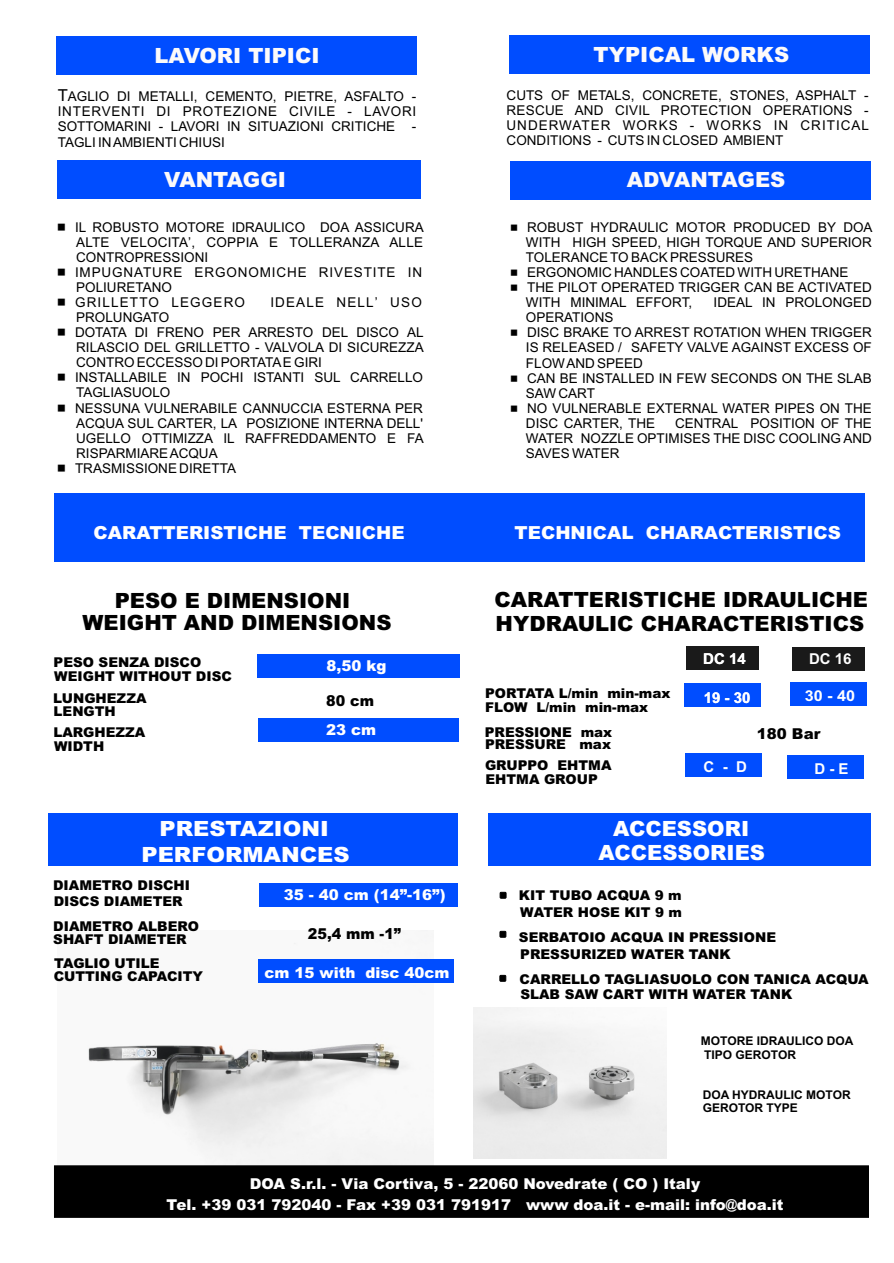
<style>
.page{position:relative;width:894px;height:1263px;background:#fff}
.page>*{position:absolute;margin:0;border:0;box-sizing:border-box;transform-origin:0 0}
.t1{font:900 21px "Arial";color:#000}
.t2{font:900 21px "Arial";color:#fcfafa}
.t3{font:900 21px/26.5px "Arial";color:#fff;text-align:center;scale:1.07 1}
.t4{font:900 21px/23.9px "Arial";color:#fff;text-align:center}
.t5{font:900 18px "Arial";color:#fff}
.t6{font:900 15px/21.1px "Arial";color:#fff;text-align:center}
.t7{font:700 15px "Arial";color:#fff}
.t8{font:900 15px "Arial";color:#000;scale:.96 1}
.t9{font:900 15px "Arial";color:#000}
.t10{font:700 15px "Arial";color:#fff;scale:1.08 1}
.t11{font:13.5px/15.1px "Arial";color:#000}
.t12{font:900 13.5px/14px "Arial";color:#000}
.t13{font:13.5px "Arial";letter-spacing:.085em;color:#000}
.t14{font:700 12px/13.4px "Arial";color:#000}
.s1{font-size:16.5px}
</style>
<div class="page">
<img style="left:473px;top:1008px;width:193px;height:150px">
<img style="left:58px;top:943px;width:376px;height:223px">
<div style="left:792px;top:647px;width:73px;height:24px;background:#1a1a1a"></div>
<div style="left:790px;top:682px;width:77px;height:23px;background:#004dff"></div>
<div style="left:54px;top:1166px;width:815px;height:51px;background:#000"></div>
<div style="left:510px;top:161px;width:361px;height:38px;background:#004dff"></div>
<div style="left:57px;top:160px;width:364px;height:39px;background:#004dff"></div>
<div style="left:54px;top:493px;width:811px;height:69px;background:#004dff"></div>
<div style="left:48px;top:813px;width:409px;height:53px;background:#004dff"></div>
<div style="left:259px;top:884px;width:198px;height:23px;background:#004dff"></div>
<div style="left:259px;top:959px;width:195px;height:24px;background:#004dff"></div>
<div style="left:257px;top:655px;width:203px;height:23px;background:#004dff"></div>
<div style="left:258px;top:718px;width:201px;height:24px;background:#004dff"></div>
<div style="left:509px;top:35px;width:361px;height:39px;background:#004dff"></div>
<div style="left:56px;top:37px;width:360px;height:38px;background:#004dff"></div>
<div style="left:488px;top:814px;width:383px;height:52px;background:#004dff"></div>
<svg style="left:500px;top:892px;width:6px;height:6px"></svg>
<svg style="left:500px;top:931px;width:6px;height:6px"></svg>
<svg style="left:500px;top:975px;width:6px;height:6px"></svg>
<div style="left:687px;top:646px;width:72px;height:24px;background:#1a1a1a"></div>
<div style="left:685px;top:754px;width:76px;height:23px;background:#004dff"></div>
<div style="left:788px;top:755px;width:76px;height:23px;background:#004dff"></div>
<div style="left:684px;top:683px;width:77px;height:24px;background:#004dff"></div>
<h1 class="t2" style="left:155px;top:48px;width:166px">LAVORI TIPICI</h1>
<h1 class="t2" style="left:594px;top:47px;width:197px">TYPICAL WORKS</h1>
<p class="t11" style="left:58px;top:90px;width:360px;text-align:justify"><span class="s1">T</span>AGLIO DI METALLI, CEMENTO, PIETRE, ASFALTO - INTERVENTI DI PROTEZIONE CIVILE - LAVORI SOTTOMARINI - LAVORI IN SITUAZIONI CRITICHE - TAGLI IN AMBIENTI CHIUSI</p>
<h1 class="t2" style="left:572px;top:47px;width:197px">TYPICAL WORKS</h1>
<p class="t11" style="left:507px;top:89px;width:364px;text-align:justify">CUTS OF METALS, CONCRETE, STONES, ASPHALT - RESCUE AND CIVIL PROTECTION OPERATIONS - UNDERWATER WORKS - WORKS IN CRITICAL CONDITIONS - CUTS IN CLOSED AMBIENT</p>
<h1 class="t2" style="left:164px;top:172px;width:123px">VANTAGGI</h1>
<h1 class="t2" style="left:627px;top:172px;width:160px">ADVANTAGES</h1>
<p class="t11" style="left:75px;top:221px;width:350px">IL ROBUSTO MOTORE IDRAULICO DOA ASSICURA<br>ALTE VELOCITA’, COPPIA E TOLLERANZA ALLE<br>CONTROPRESSIONI<br>IMPUGNATURE ERGONOMICHE RIVESTITE IN<br>POLIURETANO<br>GRILLETTO LEGGERO</p>
<p class="t13" style="left:270px;top:297px;width:153px">IDEALE NELL’ USO</p>
<p class="t11" style="left:75px;top:311px;width:350px">PROLUNGATO<br>DOTATA DI FRENO PER ARRESTO DEL DISCO AL<br>RILASCIO DEL GRILLETTO - VALVOLA DI SICUREZZA<br>CONTRO ECCESSO DI PORTATA E GIRI<br>INSTALLABILE IN POCHI ISTANTI SUL CARRELLO<br>TAGLIASUOLO<br>NESSUNA VULNERABILE CANNUCCIA ESTERNA PER<br>ACQUA SUL CARTER, LA POSIZIONE INTERNA DELL'<br>UGELLO OTTIMIZZA IL RAFFREDDAMENTO E FA<br>RISPARMIARE ACQUA<br>TRASMISSIONE DIRETTA</p>
<p class="t11" style="left:526px;top:221px;width:348px">ROBUST HYDRAULIC MOTOR PRODUCED BY DOA WITH HIGH SPEED, HIGH TORQUE AND SUPERIOR TOLERANCE TO BACK PRESSURES<br>ERGONOMIC HANDLES COATED WITH URETHANE THE PILOT OPERATED TRIGGER CAN BE ACTIVATED WITH MINIMAL EFFORT,</p>
<p class="t11" style="left:714px;top:296px;width:160px">IDEAL IN PROLONGED</p>
<p class="t11" style="left:526px;top:311px;width:347px">OPERATIONS<br>DISC BRAKE TO ARREST ROTATION WHEN TRIGGER<br>IS RELEASED / SAFETY VALVE AGAINST EXCESS OF<br>FLOW AND SPEED<br>CAN BE INSTALLED IN FEW SECONDS ON THE SLAB<br>SAW CART<br>NO VULNERABLE EXTERNAL WATER PIPES ON THE<br>DISC CARTER, THE</p>
<p class="t11" style="left:526px;top:417px;width:347px;text-align:justify;text-indent:149px">CENTRAL POSITION OF THE WATER NOZZLE OPTIMISES THE DISC COOLING AND SAVES WATER</p>
<h2 class="t5" style="left:94px;top:527px;width:313px">CARATTERISTICHE TECNICHE</h2>
<h2 class="t5" style="left:515px;top:527px;width:328px">TECHNICAL CHARACTERISTICS</h2>
<h1 class="t1" style="left:115px;top:593px;width:237px">PESO E DIMENSIONI</h1>
<h1 class="t1" style="left:83px;top:614px;width:311px">WEIGHT AND DIMENSIONS</h1>
<p class="t12" style="left:54px;top:656px;width:180px">PESO SENZA DISCO<br>WEIGHT WITHOUT DISC</p>
<p class="t12" style="left:53px;top:693px;width:95px;line-height:13.2px">LUNGHEZZA<br>LENGTH</p>
<p class="t12" style="left:53px;top:727px;width:93px">LARGHEZZA</p>
<p class="t12" style="left:54px;top:741px;width:52px">WIDTH</p>
<p class="t6" style="left:326px;top:656px;width:62px">8,50 kg</p>
<p class="t8" style="left:326px;top:695px;width:51px">80 cm</p>
<p class="t6" style="left:326px;top:721px;width:52px">23 cm</p>
<h1 class="t3" style="left:142px;top:817px;width:196px">PRESTAZIONI<br>PERFORMANCES</h1>
<p class="t12" style="left:53px;top:880px;width:139px">DIAMETRO DISCHI</p>
<p class="t12" style="left:54px;top:895px;width:130px">DISCS DIAMETER</p>
<p class="t12" style="left:53px;top:921px;width:147px;line-height:13.4px">DIAMETRO ALBERO<br>SHAFT DIAMETER</p>
<p class="t12" style="left:54px;top:958px;width:107px">TAGLIO UTILE</p>
<p class="t12" style="left:54px;top:971px;width:151px">CUTTING CAPACITY</p>
<p class="t6" style="left:284px;top:886px;width:163px">35 - 40 cm (14”-16”)</p>
<p class="t8" style="left:308px;top:928px;width:99px">25,4 mm -1”</p>
<p class="t6" style="left:265px;top:963px;width:186px">cm 15 with disc 40cm</p>
<h1 class="t1" style="left:495px;top:592px;width:375px">CARATTERISTICHE IDRAULICHE</h1>
<h1 class="t1" style="left:496px;top:616px;width:370px">HYDRAULIC CHARACTERISTICS</h1>
<p class="t12" style="left:485px;top:688px;width:187px">PORTATA L/min min-max</p>
<p class="t12" style="left:485px;top:696px;width:165px;line-height:24.6px">FLOW L/min min-max<br>PRESSIONE max</p>
<p class="t12" style="left:485px;top:739px;width:127px">PRESSURE max</p>
<p class="t12" style="left:486px;top:774px;width:114px">EHTMA GROUP</p>
<p class="t12" style="left:485px;top:760px;width:128px">GRUPPO EHTMA</p>
<p class="t7" style="left:703px;top:653px;width:44px">DC 14</p>
<p class="t7" style="left:809px;top:653px;width:44px">DC 16</p>
<p class="t7" style="left:704px;top:692px;width:48px">19 - 30</p>
<p class="t10" style="left:805px;top:690px;width:48px">30 - 40</p>
<p class="t9" style="left:757px;top:729px;width:65px">180 Bar</p>
<p class="t7" style="left:704px;top:761px;width:45px">C - D</p>
<p class="t7" style="left:814px;top:763px;width:36px">D - E</p>
<h1 class="t4" style="left:599px;top:818px;width:168px">ACCESSORI<br>ACCESSORIES</h1>
<p class="t12" style="left:519px;top:888px;width:165px;line-height:17.4px">KIT TUBO ACQUA 9 m<br>WATER HOSE KIT 9 m</p>
<p class="t12" style="left:519px;top:932px;width:259px">SERBATOIO ACQUA IN PRESSIONE</p>
<p class="t12" style="left:520px;top:974px;width:351px;line-height:14.9px">CARRELLO TAGLIASUOLO CON TANICA ACQUA<br>SLAB SAW CART WITH WATER TANK</p>
<p class="t12" style="left:520px;top:948px;width:212px">PRESSURIZED WATER TANK</p>
<p class="t14" style="left:701px;top:1036px;width:154px">MOTORE IDRAULICO DOA<br>TIPO GEROTOR</p>
<p class="t14" style="left:703px;top:1089px;width:149px">DOA HYDRAULIC MOTOR<br>GEROTOR TYPE</p>
<p class="t6" style="left:167px;top:1174px;width:618px">DOA S.r.l. - Via Cortiva, 5 - 22060 Novedrate ( CO ) Italy<br>Tel. +39 031 792040 - Fax +39 031 791917 www doa.it - e-mail: info@doa.it</p>
</div>
